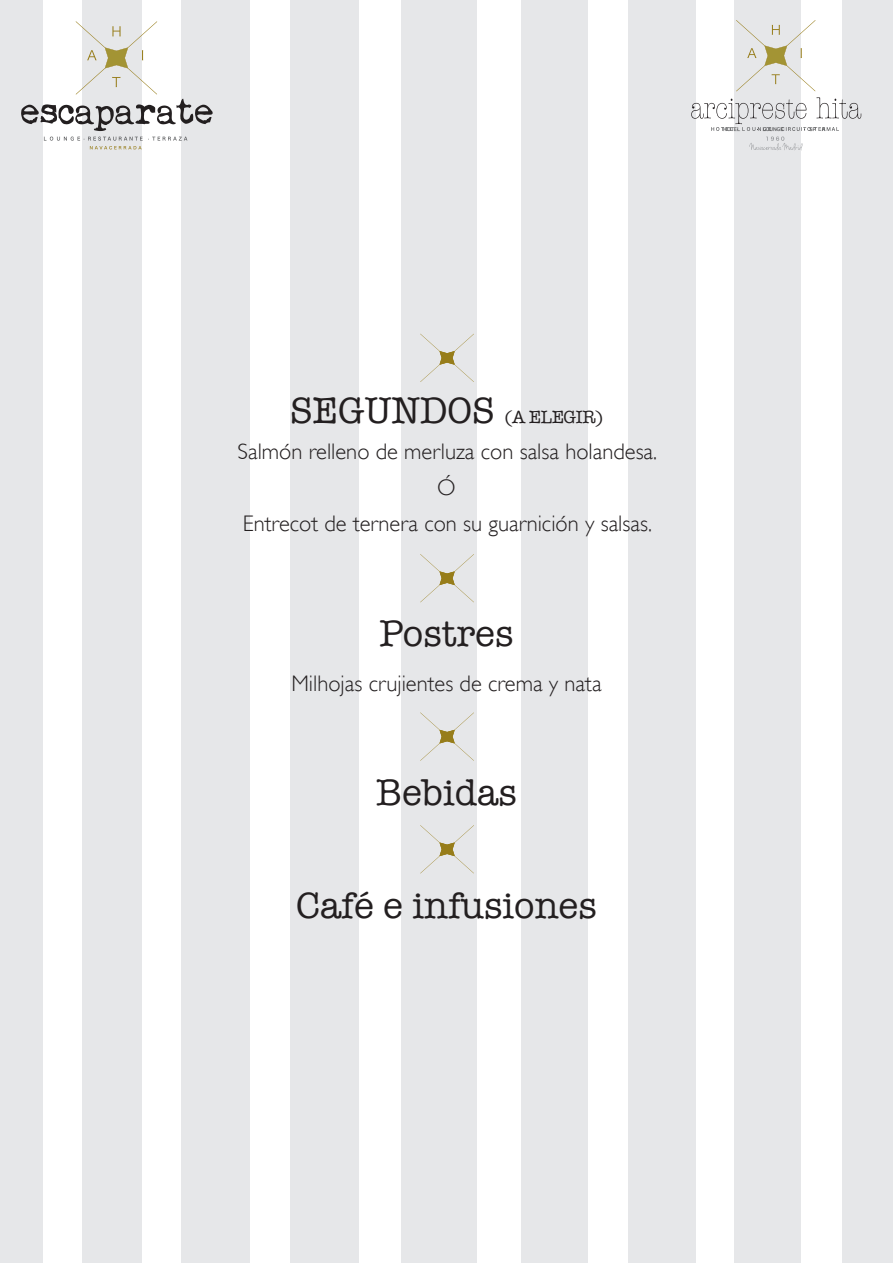
<style>
.page{position:relative;width:893px;height:1263px;background:#fff}
.page>*{position:absolute;margin:0;border:0;box-sizing:border-box;transform-origin:0 0}
.t1{font:37.5px "American Typewriter";color:#231f20}
.t2{font:300 22.5px "Gill Sans";color:#231f20}
.t3{font:18px "American Typewriter";letter-spacing:-.025em;color:#231f20}
.t4{font:4.8px "Hira Kaku Pro W6";color:#57585a;scale:.94 1}
.s1{font-size:37.5px}
</style>
<div class="page">
<div style="left:0;top:0;width:43px;height:1263px;background:#e6e7e9"></div>
<div style="left:82px;top:0;width:60px;height:1263px;background:#e6e7e9"></div>
<div style="left:182px;top:0;width:68px;height:1263px;background:#e6e7e9"></div>
<div style="left:291px;top:0;width:68px;height:1263px;background:#e6e7e9"></div>
<div style="left:401px;top:0;width:76px;height:1263px;background:#e6e7e9"></div>
<div style="left:522px;top:0;width:66px;height:1263px;background:#e6e7e9"></div>
<div style="left:628px;top:0;width:68px;height:1263px;background:#e6e7e9"></div>
<div style="left:734px;top:0;width:66px;height:1263px;background:#e6e7e9"></div>
<div style="left:842px;top:0;width:51px;height:1263px;background:#e6e7e9"></div>
<svg style="left:44px;top:137px;width:143px;height:12px"></svg>
<svg style="left:21px;top:21px;width:192px;height:110px"></svg>
<svg style="left:736px;top:20px;width:79px;height:71px"></svg>
<svg style="left:749px;top:137px;width:54px;height:14px"></svg>
<svg style="left:691px;top:97px;width:170px;height:34px"></svg>
<svg style="left:420px;top:334px;width:54px;height:48px"></svg>
<svg style="left:420px;top:554px;width:54px;height:48px"></svg>
<svg style="left:420px;top:712px;width:54px;height:49px"></svg>
<svg style="left:420px;top:825px;width:54px;height:48px"></svg>
<p class="t4" style="left:723px;top:125px;width:19px">HOTEL</p>
<p class="t4" style="left:763px;top:125px;width:23px">LOUNGE</p>
<p class="t4" style="left:809px;top:125px;width:18px">SP A</p>
<p class="t3" style="left:290px;top:404px;width:315px"><span class="s1">SEGUNDOS</span> (A ELEGIR)</p>
<p class="t2" style="left:238px;top:439px;width:421px">Salmón relleno de merluza con salsa holandesa.</p>
<p class="t2" style="left:437px;top:475px;width:20px">Ó</p>
<p class="t2" style="left:243px;top:511px;width:411px">Entrecot de ternera con su guarnición y salsas.</p>
<p class="t1" style="left:380px;top:605px;width:135px">Postres</p>
<p class="t2" style="left:291px;top:670px;width:312px">Milhojas crujientes de crema y nata</p>
<p class="t1" style="left:376px;top:764px;width:142px">Bebidas</p>
<p class="t1" style="left:296px;top:877px;width:302px">Café e infusiones</p>
</div>
